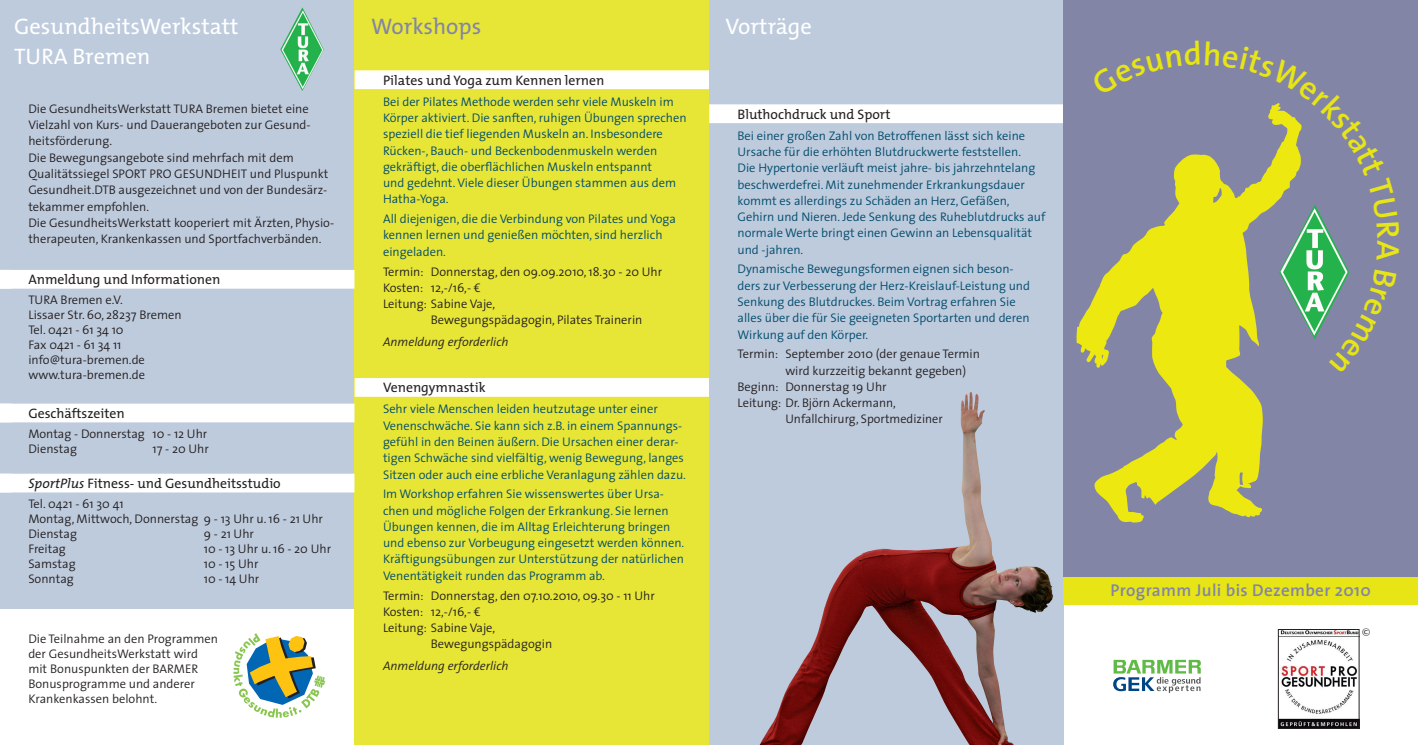
<style>
.page{position:relative;width:1418px;height:745px;background:#fff}
.page>*{position:absolute;margin:0;border:0;box-sizing:border-box;transform-origin:0 0}
.t1{font:22.5px "The Mix";color:#fff}
.t2{font:22.5px "The Mix";color:#8285a6}
.t3{font:600 17.12px "The Sans";letter-spacing:.02em;color:#8285a6}
.t4{font:13.75px "The Mix";color:#231f20}
.t5{font:300 12.5px/16.2px "The Sans";color:#004b6c}
.t6{font:300 12.5px/15px "The Sans";color:#231f20}
.t7{font:italic 300 12.5px "The Sans";color:#231f20}
.t8{font:8.75px "Verdana";color:#231f20}
.s1{font-style:italic}
</style>
<div class="page">
<div style="left:709px;top:0;width:354px;height:744px;background:#becbdd"></div>
<div style="left:0;top:0;width:354px;height:608px;background:#becbdd"></div>
<div style="left:354px;top:0;width:355px;height:744px;background:#e7e637"></div>
<svg style="left:233px;top:633px;width:92px;height:84px"></svg>
<div style="left:709px;top:104px;width:354px;height:19px;background:#fff"></div>
<div style="left:355px;top:70px;width:354px;height:19px;background:#fff"></div>
<div style="left:355px;top:378px;width:354px;height:18px;background:#fff"></div>
<img style="left:280px;top:7px;width:44px;height:84px">
<div style="left:0;top:270px;width:354px;height:18px;background:#fff"></div>
<div style="left:0;top:403px;width:354px;height:19px;background:#fff"></div>
<div style="left:0;top:473px;width:354px;height:19px;background:#fff"></div>
<div style="left:1063px;top:0;width:354px;height:578px;background:#8285a6"></div>
<img style="left:1301px;top:260px;width:47px;height:79px">
<img style="left:1279px;top:630px;width:78px;height:96px">
<div style="left:1277px;top:628px;width:82px;height:100px;border:1px solid #231f20"></div>
<div style="left:1063px;top:576px;width:354px;height:28px;background:#e7e515"></div>
<svg style="left:1076px;top:260px;width:225px;height:262px"></svg>
<svg style="left:1113px;top:659px;width:87px;height:33px"></svg>
<img style="left:760px;top:392px;width:269px;height:352px">
<svg style="left:1120px;top:103px;width:223px;height:157px"></svg>
<svg style="left:1329px;top:269px;width:21px;height:70px"></svg>
<h1 class="t1" style="left:14px;top:8px;width:226px">GesundheitsWerkstatt</h1>
<h1 class="t2" style="left:371px;top:8px;width:112px">Workshops</h1>
<h1 class="t1" style="left:14px;top:38px;width:138px">TURA Bremen</h1>
<p class="t6" style="left:28px;top:100px;width:307px;line-height:16.2px">Die GesundheitsWerkstatt TURA Bremen bietet eine Vielzahl von Kurs- und Dauerangeboten zur Gesund&shy;heitsförderung.<br>Die Bewegungsangebote sind mehrfach mit dem Qualitätssiegel SPORT PRO GESUNDHEIT und Pluspunkt Gesundheit.DTB ausgezeichnet und von der Bundesärz&shy;tekammer empfohlen.<br>Die GesundheitsWerkstatt kooperiert mit Ärzten, Physio&shy;therapeuten, Krankenkassen und Sportfachverbänden.</p>
<p class="t4" style="left:28px;top:268px;width:193px">Anmeldung und Informationen</p>
<p class="t6" style="left:28px;top:292px;width:155px">TURA Bremen e.V.<br>Lissaer Str. 60, 28237 Bremen<br>Tel. 0421 - 61 34 10<br>Fax 0421 - 61 34 11 info@tura-bremen.de www.tura-bremen.de</p>
<p class="t4" style="left:28px;top:401px;width:98px">Geschäftszeiten</p>
<p class="t6" style="left:28px;top:425px;width:180px">Montag - Donnerstag 10 - 12 Uhr<br>Dienstag</p>
<p class="t4" style="left:383px;top:68px;width:223px">Pilates und Yoga zum Kennen lernen</p>
<p class="t5" style="left:383px;top:93px;width:305px">Bei der Pilates Methode werden sehr viele Muskeln im Körper aktiviert. Die sanften, ruhigen Übungen sprechen speziell die tief liegenden Muskeln an. Insbesondere Rücken-, Bauch- und Beckenbodenmuskeln werden gekräftigt, die oberflächlichen Muskeln entspannt<br>und gedehnt. Viele dieser Übungen stammen aus dem Hatha-Yoga.</p>
<p class="t5" style="left:383px;top:210px;width:294px">All diejenigen, die die Verbindung von Pilates und Yoga kennen lernen und genießen möchten, sind herzlich eingeladen.</p>
<p class="t6" style="left:383px;top:263px;width:281px">Termin: Donnerstag, den 09.09.2010, 18.30 - 20 Uhr</p>
<p class="t6" style="left:383px;top:279px;width:99px">Kosten: 12,-/16,- €</p>
<p class="t6" style="left:383px;top:296px;width:114px">Leitung: Sabine Vaje,</p>
<p class="t6" style="left:431px;top:312px;width:213px">Bewegungspädagogin, Pilates Trainerin</p>
<p class="t7" style="left:383px;top:331px;width:127px">Anmeldung erforderlich</p>
<p class="t4" style="left:383px;top:376px;width:104px">Venengymnastik</p>
<p class="t5" style="left:383px;top:400px;width:304px">Sehr viele Menschen leiden heutzutage unter einer Venenschwäche. Sie kann sich z.B. in einem Spannungs&shy;gefühl in den Beinen äußern. Die Ursachen einer derar&shy;tigen Schwäche sind vielfältig, wenig Bewegung, langes Sitzen oder auch eine erbliche Veranlagung zählen dazu.</p>
<p class="t5" style="left:383px;top:485px;width:303px">Im Workshop erfahren Sie wissenswertes über Ursa&shy;chen und mögliche Folgen der Erkrankung. Sie lernen Übungen kennen, die im Alltag Erleichterung bringen und ebenso zur Vorbeugung eingesetzt werden können.<br>Kräftigungsübungen zur Unterstützung der natürlichen Venentätigkeit runden das Programm ab.</p>
<p class="t6" style="left:383px;top:587px;width:273px">Termin: Donnerstag, den 07.10.2010, 09.30 - 11 Uhr</p>
<p class="t6" style="left:383px;top:603px;width:99px">Kosten: 12,-/16,- €</p>
<p class="t6" style="left:383px;top:619px;width:114px">Leitung: Sabine Vaje,</p>
<p class="t6" style="left:431px;top:635px;width:123px">Bewegungspädagogin</p>
<p class="t7" style="left:383px;top:655px;width:127px">Anmeldung erforderlich</p>
<p class="t6" style="left:152px;top:440px;width:58px">17 - 20 Uhr</p>
<p class="t4" style="left:28px;top:471px;width:254px"><span class="s1">SportPlus</span> Fitness- und Gesundheitsstudio</p>
<p class="t6" style="left:28px;top:495px;width:296px">Tel. 0421 - 61 30 41<br>Montag, Mittwoch, Donnerstag 9 - 13 Uhr u. 16 - 21 Uhr<br>Dienstag</p>
<p class="t6" style="left:204px;top:525px;width:52px">9 - 21 Uhr</p>
<p class="t6" style="left:28px;top:540px;width:39px">Freitag</p>
<p class="t6" style="left:204px;top:540px;width:129px">10 - 13 Uhr u. 16 - 20 Uhr</p>
<p class="t6" style="left:28px;top:555px;width:49px">Samstag</p>
<p class="t6" style="left:204px;top:555px;width:56px">10 - 15 Uhr</p>
<p class="t6" style="left:28px;top:570px;width:47px">Sonntag</p>
<p class="t6" style="left:204px;top:570px;width:57px">10 - 14 Uhr</p>
<p class="t6" style="left:28px;top:630px;width:191px">Die Teilnahme an den Programmen der GesundheitsWerkstatt wird mit Bonuspunkten der BARMER<br>Bonusprogramme und anderer<br>Krankenkassen belohnt.</p>
<h1 class="t1" style="left:725px;top:8px;width:88px">Vorträge</h1>
<p class="t4" style="left:737px;top:102px;width:154px">Bluthochdruck und Sport</p>
<p class="t5" style="left:737px;top:127px;width:309px">Bei einer großen Zahl von Betroffenen lässt sich keine Ursache für die erhöhten Blutdruckwerte feststellen.<br>Die Hypertonie verläuft meist jahre- bis jahrzehntelang beschwerdefrei. Mit zunehmender Erkrankungsdauer kommt es allerdings zu Schäden an Herz, Gefäßen, Gehirn und Nieren. Jede Senkung des Ruheblutdrucks auf normale Werte bringt einen Gewinn an Lebensqualität und -jahren.</p>
<p class="t5" style="left:737px;top:260px;width:294px">Dynamische Bewegungsformen eignen sich beson&shy;ders zur Verbesserung der Herz-Kreislauf-Leistung und Senkung des Blutdruckes. Beim Vortrag erfahren Sie alles über die für Sie geeigneten Sportarten und deren Wirkung auf den Körper.</p>
<p class="t6" style="left:737px;top:346px;width:244px">Termin: September 2010 (der genaue Termin</p>
<p class="t6" style="left:785px;top:362px;width:182px">wird kurzzeitig bekannt gegeben)</p>
<p class="t6" style="left:737px;top:378px;width:151px">Beginn: Donnerstag 19 Uhr</p>
<p class="t6" style="left:737px;top:395px;width:160px">Leitung: Dr. Björn Ackermann,</p>
<p class="t6" style="left:785px;top:411px;width:159px">Unfallchirurg, Sportmediziner</p>
<h2 class="t3" style="left:1110px;top:576px;width:262px">Programm Juli bis Dezember 2010</h2>
<p class="t8" style="left:1361px;top:626px;width:10px">©</p>
</div>
